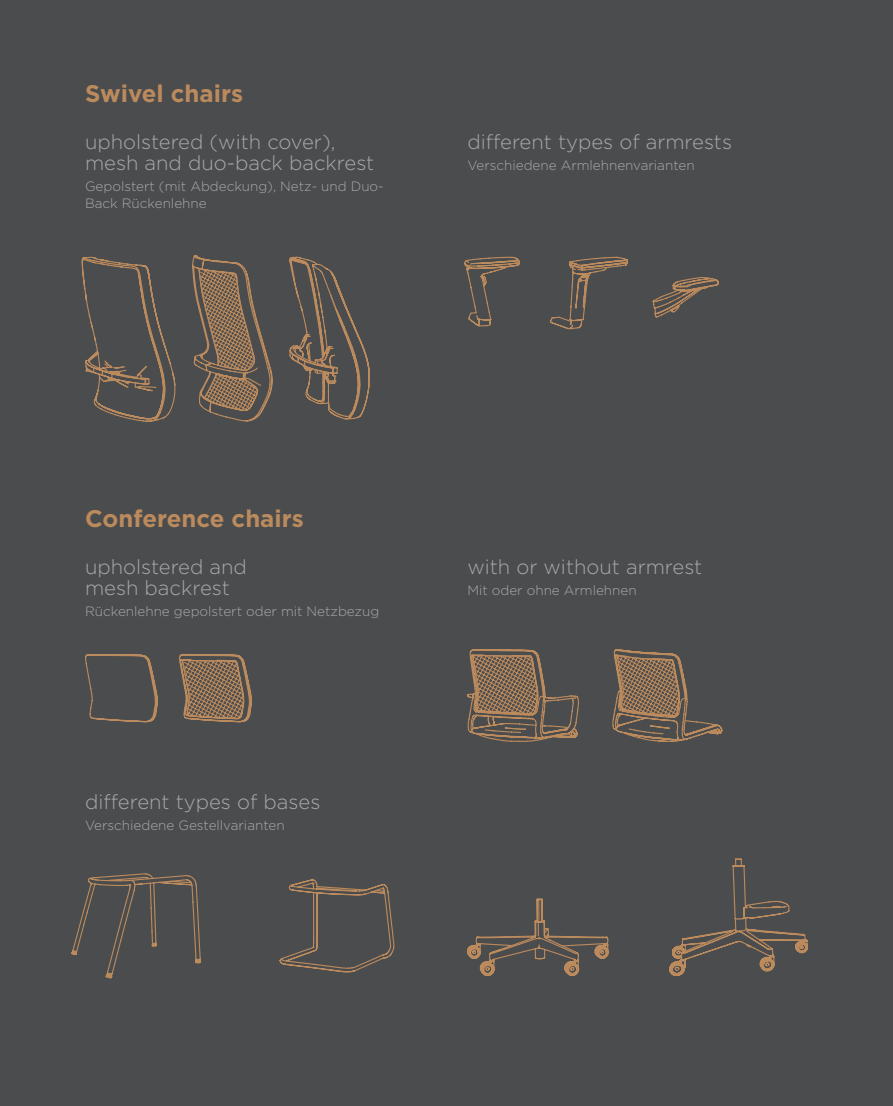
<style>
.page{position:relative;width:893px;height:1106px;background:#4b4c4d}
.page>*{position:absolute;margin:0;border:0;box-sizing:border-box;transform-origin:0 0}
.t1{font:700 24px "Gotham";color:#bb8a5d}
.t2{font:300 20.25px/21px "Gotham";color:#a8a9ad}
.t3{font:300 13.5px/16.8px "Gotham";color:#a8a9ad}
</style>
<div class="page">
<svg style="left:464px;top:256px;width:56px;height:71px"></svg>
<svg style="left:550px;top:256px;width:169px;height:74px"></svg>
<svg style="left:467px;top:898px;width:142px;height:78px"></svg>
<svg style="left:81px;top:256px;width:32px;height:159px"></svg>
<svg style="left:113px;top:261px;width:63px;height:161px"></svg>
<svg style="left:290px;top:258px;width:80px;height:162px"></svg>
<svg style="left:669px;top:858px;width:139px;height:118px"></svg>
<svg style="left:85px;top:654px;width:73px;height:69px"></svg>
<svg style="left:179px;top:653px;width:73px;height:70px"></svg>
<svg style="left:612px;top:649px;width:111px;height:93px"></svg>
<svg style="left:467px;top:649px;width:112px;height:93px"></svg>
<svg style="left:279px;top:879px;width:116px;height:94px"></svg>
<svg style="left:71px;top:873px;width:131px;height:106px"></svg>
<svg style="left:192px;top:255px;width:81px;height:167px"></svg>
<h1 class="t1" style="left:85px;top:77px;width:160px">Swivel chairs</h1>
<h2 class="t2" style="left:85px;top:131px;width:291px">upholstered (with cover), mesh and duo-back backrest</h2>
<p class="t3" style="left:85px;top:178px;width:300px">Gepolstert (mit Abdeckung), Netz- und Duo-<br>Back Rückenlehne</p>
<h2 class="t2" style="left:467px;top:131px;width:266px">different types of armrests</h2>
<p class="t3" style="left:467px;top:157px;width:229px">Verschiedene Armlehnenvarianten</p>
<h1 class="t1" style="left:85px;top:502px;width:220px">Conference chairs</h1>
<h2 class="t2" style="left:85px;top:555px;width:163px">upholstered and mesh backrest</h2>
<p class="t3" style="left:85px;top:602px;width:296px">Rückenlehne gepolstert oder mit Netzbezug</p>
<h2 class="t2" style="left:85px;top:791px;width:237px">different types of bases</h2>
<p class="t3" style="left:85px;top:816px;width:201px">Verschiedene Gestellvarianten</p>
<h2 class="t2" style="left:467px;top:555px;width:237px">with or without armrest</h2>
<p class="t3" style="left:467px;top:581px;width:171px">Mit oder ohne Armlehnen</p>
</div>
